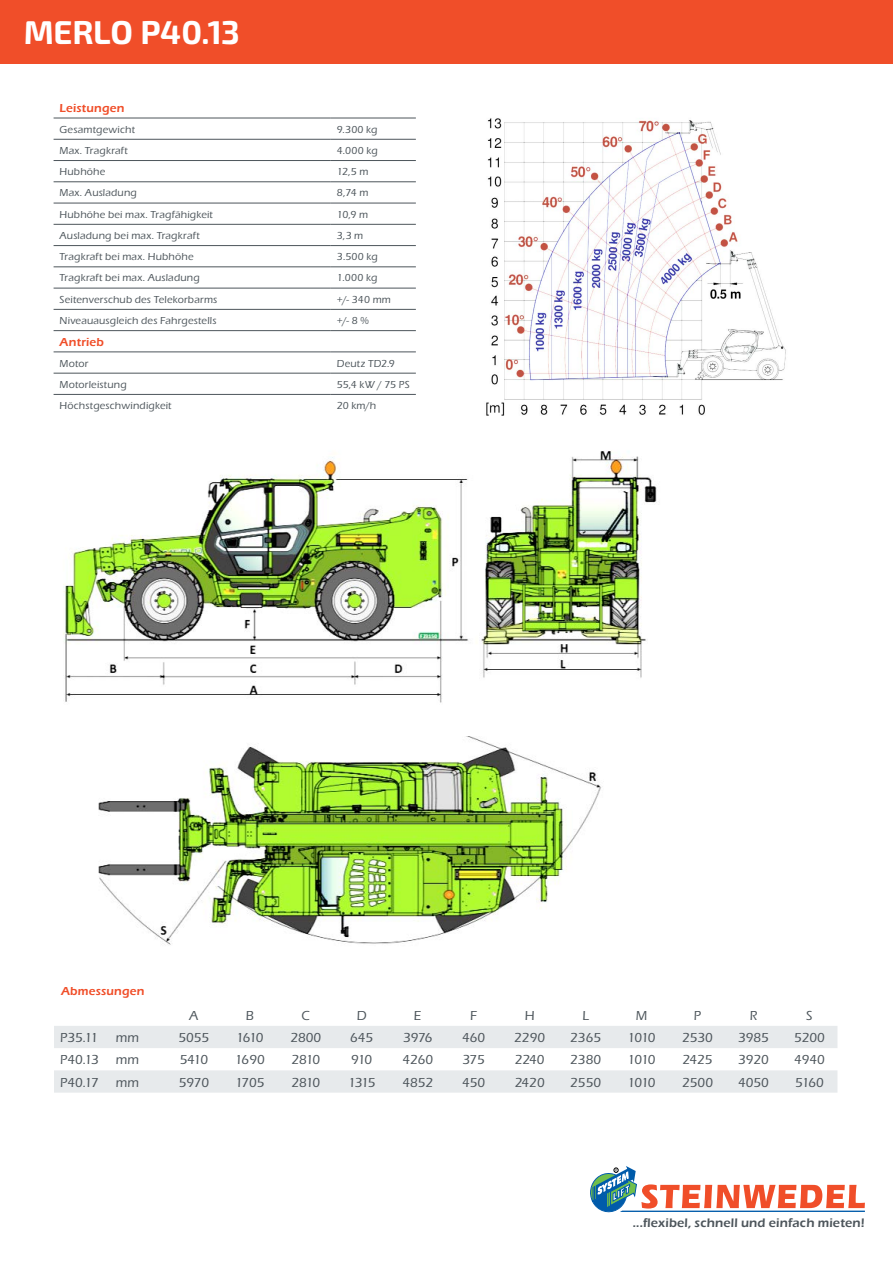
<style>
.page{position:relative;width:893px;height:1263px;background:#fff}
.page>*{position:absolute;margin:0;border:0;box-sizing:border-box;transform-origin:0 0}
.t1{font:700 33px "Exo 2.0";letter-spacing:-.01em;color:#fff}
.t2{font:500 13.5px "Eras Itc T";color:#4d555b}
.t3{font:600 12.75px "Eras Itc T";letter-spacing:.015em;color:#4d555b}
.t4{font:600 12px "Eras Itc T";letter-spacing:.015em;color:#f04e29}
.t5{font:500 10.5px "Eras Itc T";letter-spacing:.015em;color:#4d555b}
</style>
<div class="page">
<img style="left:98px;top:736px;width:504px;height:209px">
<img style="left:63px;top:451px;width:594px;height:252px">
<img style="left:486px;top:118px;width:300px;height:298px">
<div style="left:0;top:0;width:893px;height:64px;background:#f04e29"></div>
<hr style="left:54px;top:118px;width:277px;height:1px;background:#4d555b">
<hr style="left:331px;top:118px;width:85px;height:1px;background:#4d555b">
<hr style="left:54px;top:139px;width:277px;height:1px;background:#4d555b">
<hr style="left:331px;top:139px;width:85px;height:1px;background:#4d555b">
<hr style="left:54px;top:160px;width:277px;height:1px;background:#4d555b">
<hr style="left:54px;top:182px;width:277px;height:1px;background:#4d555b">
<hr style="left:331px;top:182px;width:85px;height:1px;background:#4d555b">
<hr style="left:331px;top:160px;width:85px;height:1px;background:#4d555b">
<hr style="left:54px;top:203px;width:277px;height:1px;background:#4d555b">
<hr style="left:331px;top:203px;width:85px;height:1px;background:#4d555b">
<hr style="left:54px;top:224px;width:277px;height:1px;background:#4d555b">
<hr style="left:331px;top:224px;width:85px;height:1px;background:#4d555b">
<hr style="left:54px;top:245px;width:277px;height:1px;background:#4d555b">
<hr style="left:331px;top:245px;width:85px;height:1px;background:#4d555b">
<hr style="left:54px;top:267px;width:277px;height:1px;background:#4d555b">
<hr style="left:331px;top:267px;width:85px;height:1px;background:#4d555b">
<hr style="left:54px;top:288px;width:277px;height:1px;background:#4d555b">
<hr style="left:331px;top:288px;width:85px;height:1px;background:#4d555b">
<hr style="left:54px;top:309px;width:277px;height:1px;background:#4d555b">
<hr style="left:331px;top:309px;width:85px;height:1px;background:#4d555b">
<hr style="left:54px;top:330px;width:277px;height:1px;background:#4d555b">
<hr style="left:331px;top:330px;width:85px;height:1px;background:#4d555b">
<hr style="left:54px;top:352px;width:277px;height:1px;background:#4d555b">
<hr style="left:331px;top:352px;width:85px;height:1px;background:#4d555b">
<hr style="left:54px;top:373px;width:277px;height:1px;background:#4d555b">
<hr style="left:331px;top:373px;width:85px;height:1px;background:#4d555b">
<hr style="left:54px;top:394px;width:277px;height:1px;background:#4d555b">
<hr style="left:331px;top:394px;width:85px;height:1px;background:#4d555b">
<svg style="left:54px;top:1026px;width:783px;height:67px;fill:#e7eaec"></svg>
<svg style="left:590px;top:1166px;width:275px;height:47px"></svg>
<h1 class="t1" style="left:24px;top:12px;width:217px">MERLO P40.13</h1>
<p class="t4" style="left:60px;top:101px;width:66px">Leistungen</p>
<p class="t5" style="left:60px;top:123px;width:77px">Gesamtgewicht</p>
<p class="t5" style="left:337px;top:123px;width:42px">9.300 kg</p>
<p class="t5" style="left:60px;top:145px;width:70px">Max. Tragkraft</p>
<p class="t5" style="left:337px;top:145px;width:43px">4.000 kg</p>
<p class="t5" style="left:60px;top:166px;width:47px">Hubhöhe</p>
<p class="t5" style="left:337px;top:166px;width:33px">12,5 m</p>
<p class="t5" style="left:60px;top:187px;width:79px">Max. Ausladung</p>
<p class="t5" style="left:337px;top:187px;width:33px">8,74 m</p>
<p class="t5" style="left:60px;top:208px;width:155px">Hubhöhe bei max. Tragfähigkeit</p>
<p class="t5" style="left:337px;top:208px;width:33px">10,9 m</p>
<p class="t5" style="left:60px;top:230px;width:142px">Ausladung bei max. Tragkraft</p>
<p class="t5" style="left:337px;top:230px;width:28px">3,3 m</p>
<p class="t5" style="left:60px;top:251px;width:136px">Tragkraft bei max. Hubhöhe</p>
<p class="t5" style="left:337px;top:251px;width:43px">3.500 kg</p>
<p class="t5" style="left:60px;top:272px;width:142px">Tragkraft bei max. Ausladung</p>
<p class="t5" style="left:337px;top:272px;width:42px">1.000 kg</p>
<p class="t5" style="left:60px;top:293px;width:159px">Seitenverschub des Telekorbarms</p>
<p class="t5" style="left:337px;top:293px;width:56px">+/- 340 mm</p>
<p class="t5" style="left:60px;top:315px;width:158px">Niveauausgleich des Fahrgestells</p>
<p class="t5" style="left:337px;top:315px;width:34px">+/- 8 %</p>
<p class="t4" style="left:60px;top:335px;width:46px">Antrieb</p>
<p class="t5" style="left:60px;top:357px;width:31px">Motor</p>
<p class="t5" style="left:337px;top:357px;width:60px">Deutz TD2.9</p>
<p class="t5" style="left:60px;top:378px;width:69px">Motorleistung</p>
<p class="t5" style="left:337px;top:378px;width:75px">55,4 kW / 75 PS</p>
<p class="t5" style="left:60px;top:400px;width:114px">Höchstgeschwindigkeit</p>
<p class="t5" style="left:337px;top:400px;width:41px">20 km/h</p>
<p class="t4" style="left:61px;top:984px;width:85px">Abmessungen</p>
<p class="t2" style="left:189px;top:1008px;width:11px">A</p>
<p class="t2" style="left:246px;top:1008px;width:10px">B</p>
<p class="t2" style="left:302px;top:1008px;width:10px">C</p>
<p class="t2" style="left:357px;top:1008px;width:11px">D</p>
<p class="t2" style="left:414px;top:1008px;width:9px">E</p>
<p class="t2" style="left:470px;top:1008px;width:9px">F</p>
<p class="t2" style="left:525px;top:1008px;width:11px">H</p>
<p class="t2" style="left:582px;top:1008px;width:8px">L</p>
<p class="t2" style="left:636px;top:1008px;width:13px">M</p>
<p class="t2" style="left:694px;top:1008px;width:9px">P</p>
<p class="t2" style="left:750px;top:1008px;width:9px">R</p>
<p class="t2" style="left:806px;top:1008px;width:8px">S</p>
<p class="t2" style="left:60px;top:1030px;width:40px">P35.11</p>
<p class="t2" style="left:116px;top:1030px;width:25px">mm</p>
<p class="t2" style="left:178px;top:1030px;width:32px">5055</p>
<p class="t2" style="left:236px;top:1030px;width:29px">1610</p>
<p class="t2" style="left:290px;top:1030px;width:32px">2800</p>
<p class="t2" style="left:350px;top:1030px;width:25px">645</p>
<p class="t2" style="left:403px;top:1030px;width:31px">3976</p>
<p class="t2" style="left:462px;top:1030px;width:25px">460</p>
<p class="t2" style="left:514px;top:1030px;width:32px">2290</p>
<p class="t2" style="left:570px;top:1030px;width:32px">2365</p>
<p class="t2" style="left:628px;top:1030px;width:30px">1010</p>
<p class="t2" style="left:682px;top:1030px;width:32px">2530</p>
<p class="t2" style="left:738px;top:1030px;width:32px">3985</p>
<p class="t2" style="left:794px;top:1030px;width:32px">5200</p>
<p class="t2" style="left:60px;top:1052px;width:40px">P40.13</p>
<p class="t2" style="left:116px;top:1052px;width:25px">mm</p>
<p class="t2" style="left:180px;top:1052px;width:30px">5410</p>
<p class="t2" style="left:235px;top:1052px;width:31px">1690</p>
<p class="t2" style="left:291px;top:1052px;width:30px">2810</p>
<p class="t2" style="left:351px;top:1052px;width:23px">910</p>
<p class="t2" style="left:402px;top:1052px;width:32px">4260</p>
<p class="t2" style="left:462px;top:1052px;width:24px">375</p>
<p class="t2" style="left:515px;top:1052px;width:31px">2240</p>
<p class="t2" style="left:570px;top:1052px;width:32px">2380</p>
<p class="t2" style="left:628px;top:1052px;width:30px">1010</p>
<p class="t2" style="left:683px;top:1052px;width:31px">2425</p>
<p class="t2" style="left:738px;top:1052px;width:32px">3920</p>
<p class="t2" style="left:794px;top:1052px;width:32px">4940</p>
<p class="t2" style="left:60px;top:1074px;width:40px">P40.17</p>
<p class="t2" style="left:116px;top:1074px;width:25px">mm</p>
<p class="t2" style="left:179px;top:1074px;width:32px">5970</p>
<p class="t2" style="left:235px;top:1074px;width:31px">1705</p>
<p class="t2" style="left:291px;top:1074px;width:30px">2810</p>
<p class="t2" style="left:348px;top:1074px;width:29px">1315</p>
<p class="t2" style="left:402px;top:1074px;width:32px">4852</p>
<p class="t2" style="left:462px;top:1074px;width:25px">450</p>
<p class="t2" style="left:515px;top:1074px;width:31px">2420</p>
<p class="t2" style="left:570px;top:1074px;width:32px">2550</p>
<p class="t2" style="left:628px;top:1074px;width:30px">1010</p>
<p class="t2" style="left:682px;top:1074px;width:32px">2500</p>
<p class="t2" style="left:738px;top:1074px;width:32px">4050</p>
<p class="t2" style="left:795px;top:1074px;width:30px">5160</p>
<p class="t3" style="left:633px;top:1215px;width:234px">...flexibel, schnell und einfach mieten!</p>
</div>
